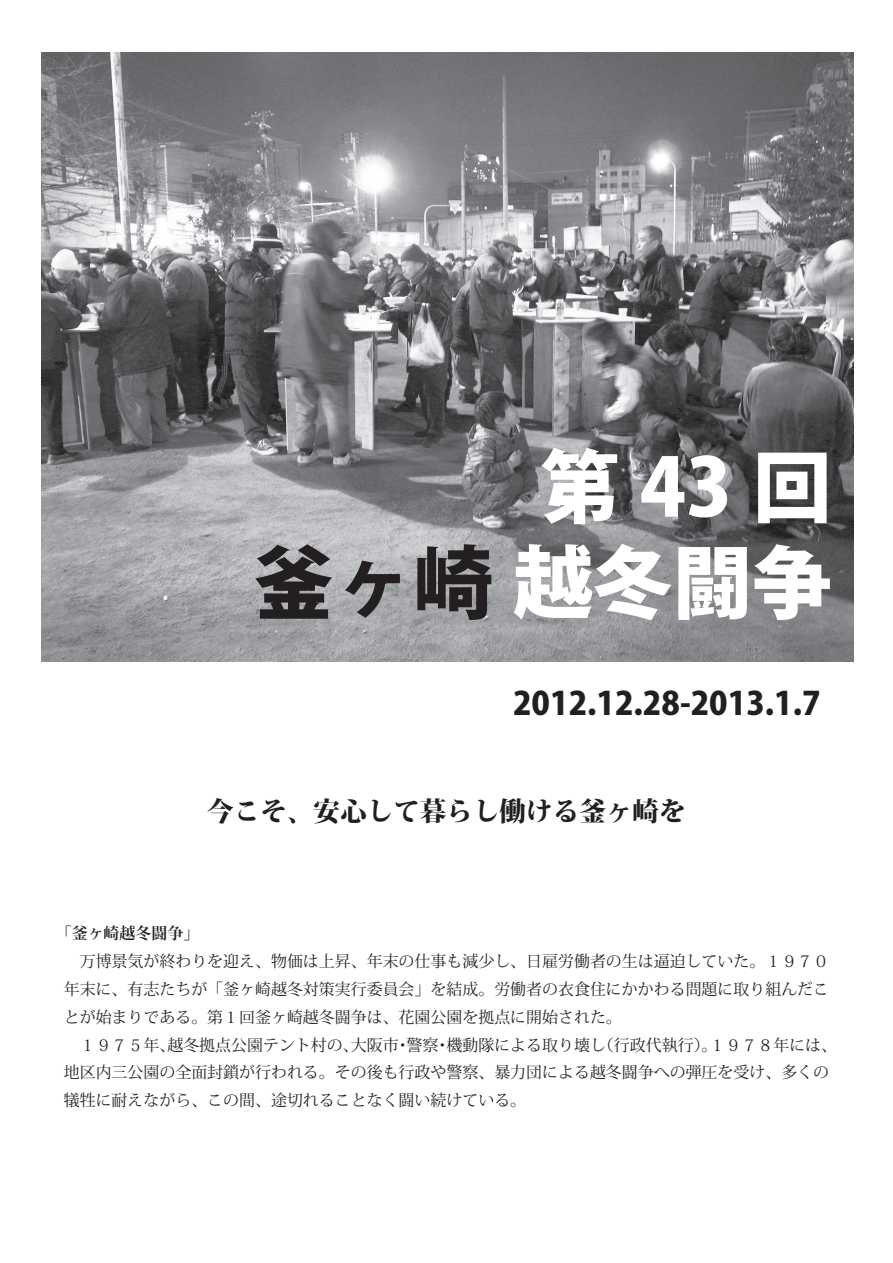
<style>
.page{position:relative;width:893px;height:1263px;background:#fff}
.page>*{position:absolute;margin:0;border:0;box-sizing:border-box;transform-origin:0 0}
.t1{font:800 79.65px/95.7px "Koz Go Pro";color:#fff;text-align:right}
.t2{font:800 31.95px "Koz Go Pro";color:#231f20}
.t3{font:800 26.55px "Koz Min Pro";color:#231f20}
.t4{font:15.9px/27.9px "Koz Min Pro";color:#231f20}
.t5{font:700 15.9px "Koz Min Pro";color:#231f20}
.s1{color:#231f20}
</style>
<div class="page">
<img style="left:41px;top:52px;width:813px;height:609px">
<h1 class="t1" style="left:254px;top:445px;width:580px">第43回<br><span class="s1">釜ヶ崎</span>越冬闘争</h1>
<h2 class="t2" style="left:513px;top:682px;width:309px">2012.12.28-2013.1.7</h2>
<h3 class="t3" style="left:207px;top:791px;width:480px">今こそ、安心して暮らし働ける釜ヶ崎を</h3>
<p class="t5" style="left:56px;top:921px;width:145px">「釜ヶ崎越冬闘争」</p>
<p class="t4" style="left:64px;top:946px;width:775px">　万博景気が終わりを迎え、物価は上昇、年末の仕事も減少し、日雇労働者の生は逼迫していた。１９７０年末に、有志たちが「釜ヶ崎越冬対策実行委員会」を結成。労働者の衣食住にかかわる問題に取り組んだことが始まりである。第１回釜ヶ崎越冬闘争は、花園公園を拠点に開始された。<br>　１９７５年、越冬拠点公園テント村の、大阪市・警察・機動隊による取り壊し（行政代執行）。１９７８年には、地区内三公園の全面封鎖が行われる。その後も行政や警察、暴力団による越冬闘争への弾圧を受け、多くの犠牲に耐えながら、この間、途切れることなく闘い続けている。</p>
</div>
